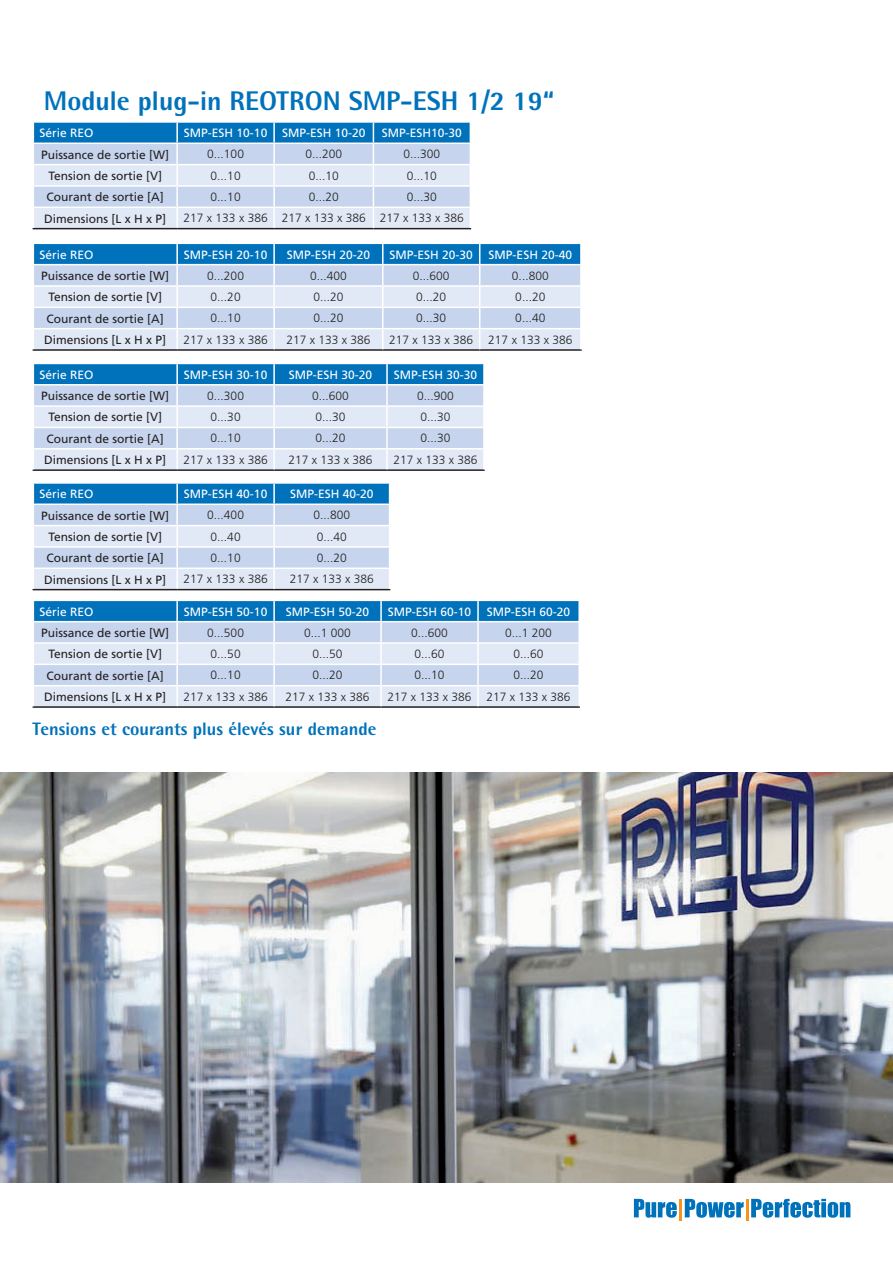
<style>
.page{position:relative;width:893px;height:1263px;background:#fff}
.page>*{position:absolute;margin:0;border:0;box-sizing:border-box;transform-origin:0 0}
.t1{font:800 27px "Rotis Semi Sans";color:#0072bc}
.t2{font:800 18px "Rotis Semi Sans";color:#0072bc}
.t3{font:300 12px "Frutiger";color:#231f20}
.t4{font:12px "Frutiger";color:#231f20}
.t5{font:12px "Frutiger";color:#fff}
</style>
<div class="page">
<svg style="left:634px;top:1199px;width:43px;height:19px"></svg>
<hr style="left:679px;top:1199px;width:3px;height:21px;background:#f7931d">
<svg style="left:685px;top:1199px;width:59px;height:19px"></svg>
<hr style="left:746px;top:1199px;width:2px;height:21px;background:#f7931d">
<svg style="left:751px;top:1199px;width:99px;height:19px"></svg>
<img style="left:0;top:772px;width:893px;height:411px">
<svg style="left:33px;top:122px;width:438px;height:107px;background:#aecbe6"></svg>
<hr style="left:33px;top:706px;width:144px;height:2px;background:#231f20">
<hr style="left:177px;top:706px;width:97px;height:2px;background:#231f20">
<hr style="left:274px;top:706px;width:107px;height:2px;background:#231f20">
<hr style="left:381px;top:706px;width:97px;height:2px;background:#231f20">
<hr style="left:478px;top:706px;width:102px;height:2px;background:#231f20">
<svg style="left:33px;top:600px;width:546px;height:107px;background:#b0cce7"></svg>
<hr style="left:33px;top:349px;width:144px;height:2px;background:#231f20">
<hr style="left:177px;top:349px;width:97px;height:2px;background:#231f20">
<hr style="left:274px;top:349px;width:109px;height:2px;background:#231f20">
<hr style="left:383px;top:349px;width:97px;height:2px;background:#231f20">
<hr style="left:480px;top:349px;width:102px;height:2px;background:#231f20">
<svg style="left:33px;top:243px;width:548px;height:107px;background:#afcce7"></svg>
<hr style="left:33px;top:469px;width:144px;height:2px;background:#231f20">
<hr style="left:177px;top:469px;width:97px;height:2px;background:#231f20">
<hr style="left:274px;top:469px;width:113px;height:2px;background:#231f20">
<hr style="left:387px;top:469px;width:98px;height:2px;background:#231f20">
<svg style="left:33px;top:363px;width:451px;height:107px;background:#afcce7"></svg>
<svg style="left:33px;top:483px;width:357px;height:107px;background:#aecbe6"></svg>
<p class="t1" style="left:44px;top:84px;width:512px">Module plug-in REOTRON SMP-ESH 1/2 19“</p>
<p class="t5" style="left:39px;top:126px;width:56px">Série REO</p>
<p class="t5" style="left:184px;top:126px;width:85px">SMP-ESH 10-10</p>
<p class="t5" style="left:282px;top:126px;width:85px">SMP-ESH 10-20</p>
<p class="t5" style="left:382px;top:126px;width:82px">SMP-ESH10-30</p>
<p class="t4" style="left:41px;top:147px;width:130px">Puissance de sortie [W]</p>
<p class="t3" style="left:207px;top:147px;width:38px">0...100</p>
<p class="t3" style="left:305px;top:147px;width:38px">0...200</p>
<p class="t3" style="left:404px;top:147px;width:38px">0...300</p>
<p class="t4" style="left:48px;top:169px;width:115px">Tension de sortie [V]</p>
<p class="t3" style="left:211px;top:169px;width:32px">0...10</p>
<p class="t3" style="left:309px;top:169px;width:32px">0...10</p>
<p class="t3" style="left:407px;top:169px;width:32px">0...10</p>
<p class="t4" style="left:47px;top:190px;width:119px">Courant de sortie [A]</p>
<p class="t3" style="left:211px;top:190px;width:32px">0...10</p>
<p class="t3" style="left:309px;top:190px;width:32px">0...20</p>
<p class="t3" style="left:407px;top:190px;width:32px">0...30</p>
<p class="t4" style="left:44px;top:211px;width:124px">Dimensions [L x H x P]</p>
<p class="t3" style="left:184px;top:211px;width:86px">217 x 133 x 386</p>
<p class="t3" style="left:282px;top:211px;width:86px">217 x 133 x 386</p>
<p class="t3" style="left:380px;top:211px;width:86px">217 x 133 x 386</p>
<p class="t5" style="left:39px;top:247px;width:56px">Série REO</p>
<p class="t5" style="left:184px;top:247px;width:85px">SMP-ESH 20-10</p>
<p class="t5" style="left:287px;top:247px;width:85px">SMP-ESH 20-20</p>
<p class="t5" style="left:390px;top:247px;width:85px">SMP-ESH 20-30</p>
<p class="t5" style="left:489px;top:247px;width:85px">SMP-ESH 20-40</p>
<p class="t4" style="left:41px;top:269px;width:130px">Puissance de sortie [W]</p>
<p class="t3" style="left:207px;top:269px;width:38px">0...200</p>
<p class="t3" style="left:310px;top:269px;width:38px">0...400</p>
<p class="t3" style="left:413px;top:269px;width:38px">0...600</p>
<p class="t3" style="left:512px;top:269px;width:38px">0...800</p>
<p class="t4" style="left:48px;top:290px;width:115px">Tension de sortie [V]</p>
<p class="t3" style="left:211px;top:290px;width:32px">0...20</p>
<p class="t3" style="left:313px;top:290px;width:32px">0...20</p>
<p class="t3" style="left:416px;top:290px;width:32px">0...20</p>
<p class="t3" style="left:515px;top:290px;width:32px">0...20</p>
<p class="t4" style="left:47px;top:311px;width:119px">Courant de sortie [A]</p>
<p class="t3" style="left:211px;top:311px;width:32px">0...10</p>
<p class="t3" style="left:313px;top:311px;width:32px">0...20</p>
<p class="t3" style="left:416px;top:311px;width:32px">0...30</p>
<p class="t3" style="left:515px;top:311px;width:32px">0...40</p>
<p class="t4" style="left:44px;top:333px;width:124px">Dimensions [L x H x P]</p>
<p class="t3" style="left:184px;top:333px;width:86px">217 x 133 x 386</p>
<p class="t3" style="left:286px;top:333px;width:86px">217 x 133 x 386</p>
<p class="t3" style="left:389px;top:333px;width:86px">217 x 133 x 386</p>
<p class="t3" style="left:488px;top:333px;width:86px">217 x 133 x 386</p>
<p class="t5" style="left:39px;top:368px;width:56px">Série REO</p>
<p class="t5" style="left:184px;top:368px;width:85px">SMP-ESH 30-10</p>
<p class="t5" style="left:289px;top:368px;width:85px">SMP-ESH 30-20</p>
<p class="t5" style="left:394px;top:368px;width:85px">SMP-ESH 30-30</p>
<p class="t4" style="left:41px;top:389px;width:130px">Puissance de sortie [W]</p>
<p class="t3" style="left:207px;top:389px;width:38px">0...300</p>
<p class="t3" style="left:312px;top:389px;width:38px">0...600</p>
<p class="t3" style="left:417px;top:389px;width:38px">0...900</p>
<p class="t4" style="left:48px;top:410px;width:115px">Tension de sortie [V]</p>
<p class="t3" style="left:211px;top:410px;width:32px">0...30</p>
<p class="t3" style="left:316px;top:410px;width:32px">0...30</p>
<p class="t3" style="left:420px;top:410px;width:32px">0...30</p>
<p class="t4" style="left:47px;top:432px;width:119px">Courant de sortie [A]</p>
<p class="t3" style="left:211px;top:431px;width:32px">0...10</p>
<p class="t3" style="left:316px;top:431px;width:32px">0...20</p>
<p class="t3" style="left:420px;top:431px;width:32px">0...30</p>
<p class="t4" style="left:44px;top:453px;width:124px">Dimensions [L x H x P]</p>
<p class="t3" style="left:184px;top:453px;width:86px">217 x 133 x 386</p>
<p class="t3" style="left:289px;top:453px;width:86px">217 x 133 x 386</p>
<p class="t3" style="left:393px;top:453px;width:86px">217 x 133 x 386</p>
<p class="t5" style="left:39px;top:487px;width:56px">Série REO</p>
<p class="t5" style="left:184px;top:487px;width:85px">SMP-ESH 40-10</p>
<p class="t5" style="left:290px;top:487px;width:85px">SMP-ESH 40-20</p>
<p class="t4" style="left:41px;top:508px;width:130px">Puissance de sortie [W]</p>
<p class="t3" style="left:207px;top:508px;width:38px">0...400</p>
<p class="t3" style="left:313px;top:508px;width:38px">0...800</p>
<p class="t4" style="left:48px;top:530px;width:115px">Tension de sortie [V]</p>
<p class="t3" style="left:211px;top:530px;width:32px">0...40</p>
<p class="t3" style="left:317px;top:530px;width:32px">0...40</p>
<p class="t4" style="left:47px;top:551px;width:119px">Courant de sortie [A]</p>
<p class="t3" style="left:211px;top:551px;width:32px">0...10</p>
<p class="t3" style="left:317px;top:551px;width:32px">0...20</p>
<p class="t4" style="left:44px;top:572px;width:124px">Dimensions [L x H x P]</p>
<p class="t3" style="left:184px;top:572px;width:86px">217 x 133 x 386</p>
<p class="t3" style="left:290px;top:572px;width:86px">217 x 133 x 386</p>
<p class="t5" style="left:39px;top:604px;width:56px">Série REO</p>
<p class="t5" style="left:184px;top:604px;width:85px">SMP-ESH 50-10</p>
<p class="t5" style="left:286px;top:604px;width:85px">SMP-ESH 50-20</p>
<p class="t5" style="left:388px;top:604px;width:85px">SMP-ESH 60-10</p>
<p class="t5" style="left:487px;top:604px;width:85px">SMP-ESH 60-20</p>
<p class="t4" style="left:41px;top:626px;width:130px">Puissance de sortie [W]</p>
<p class="t3" style="left:207px;top:626px;width:38px">0...500</p>
<p class="t3" style="left:304px;top:626px;width:48px">0...1 000</p>
<p class="t3" style="left:411px;top:626px;width:38px">0...600</p>
<p class="t3" style="left:505px;top:626px;width:48px">0...1 200</p>
<p class="t4" style="left:48px;top:647px;width:115px">Tension de sortie [V]</p>
<p class="t3" style="left:211px;top:647px;width:32px">0...50</p>
<p class="t3" style="left:313px;top:647px;width:32px">0...50</p>
<p class="t3" style="left:415px;top:647px;width:32px">0...60</p>
<p class="t3" style="left:514px;top:647px;width:32px">0...60</p>
<p class="t4" style="left:47px;top:668px;width:119px">Courant de sortie [A]</p>
<p class="t3" style="left:211px;top:668px;width:32px">0...10</p>
<p class="t3" style="left:313px;top:668px;width:32px">0...20</p>
<p class="t3" style="left:415px;top:668px;width:32px">0...10</p>
<p class="t3" style="left:514px;top:668px;width:32px">0...20</p>
<p class="t4" style="left:44px;top:690px;width:124px">Dimensions [L x H x P]</p>
<p class="t3" style="left:184px;top:690px;width:86px">217 x 133 x 386</p>
<p class="t3" style="left:286px;top:690px;width:86px">217 x 133 x 386</p>
<p class="t3" style="left:387px;top:690px;width:86px">217 x 133 x 386</p>
<p class="t3" style="left:487px;top:690px;width:86px">217 x 133 x 386</p>
<p class="t2" style="left:33px;top:718px;width:345px">Tensions et courants plus élevés sur demande</p>
</div>
